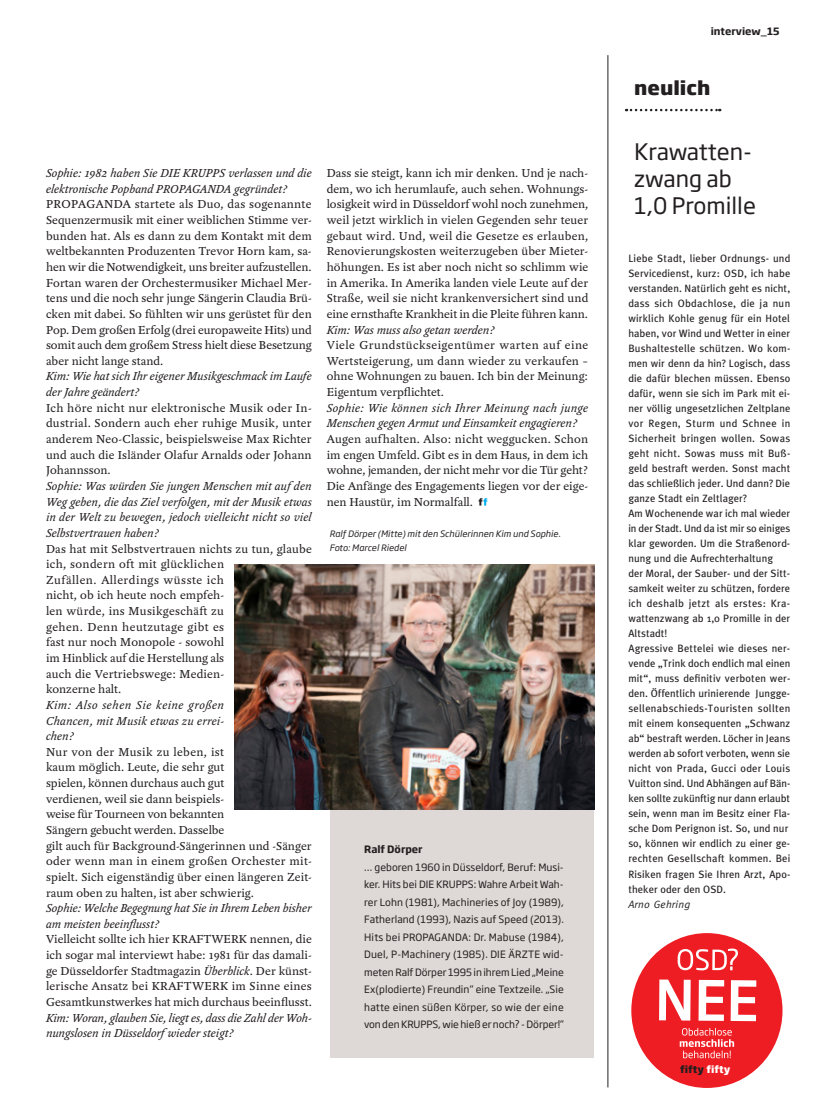
<style>
.page{position:relative;width:815px;height:1117px;background:#fff}
.page>*{position:absolute;margin:0;border:0;box-sizing:border-box;transform-origin:0 0}
.t1{font:22.5px/27px "Soho Gothic Std";color:#231f20}
.t2{font:800 18.75px "Soho Gothic Std";color:#231f20}
.t3{font:12.5px/15.6px "Yoga OT";letter-spacing:.005em;color:#231f20;text-align:justify}
.t4{font:italic 12.5px/15.6px "Yoga OT";color:#231f20}
.t5{font:10.62px/15px "Meta";letter-spacing:.015em;color:#231f20}
.t6{font:italic 10.62px "Meta";letter-spacing:.015em;color:#231f20}
.t7{font:10px/17.5px "Soho Gothic Std";letter-spacing:-.005em;color:#231f20;text-align:justify}
.t8{font:700 10px "Soho Gothic Std";color:#231f20}
.t9{font:800 9.62px "Soho Gothic Std";color:#231f20}
.t10{font:italic 8.75px/13.8px "Soho Gothic Std";letter-spacing:.01em;color:#231f20}
.s1{font-style:italic}
.s2{color:#fff}
</style>
<div class="page">
<hr style="left:607px;top:55px;width:1px;height:1032px;background:#231f20">
<svg style="left:479px;top:498px;width:8px;height:7px"></svg>
<div style="left:331px;top:807px;width:263px;height:250px;background:#ded8d6"></div>
<img style="left:235px;top:564px;width:359px;height:245px">
<svg style="left:626px;top:109px;width:94px;height:2px"></svg>
<div style="left:631px;top:932px;width:151px;height:155px;background:#ee1d23;border-radius:50%"></div>
<svg style="left:659px;top:979px;width:97px;height:41px"></svg>
<svg style="left:678px;top:948px;width:60px;height:22px"></svg>
<svg style="left:680px;top:1027px;width:54px;height:30px"></svg>
<p class="t4" style="left:46px;top:166px;width:267px">Sophie: 1982 haben Sie DIE KRUPPS verlassen und die elektronische Popband PROPAGANDA gegründet?</p>
<p class="t3" style="left:46px;top:197px;width:267px">PROPAGANDA startete als Duo, das sogenannte Sequenzermusik mit einer weiblichen Stimme ver&shy;bunden hat. Als es dann zu dem Kontakt mit dem weltbekannten Produzenten Trevor Horn kam, sa&shy;hen wir die Notwendigkeit, uns breiter aufzustellen.<br>Fortan waren der Orchestermusiker Michael Mer&shy;tens und die noch sehr junge Sängerin Claudia Brü&shy;cken mit dabei. So fühlten wir uns gerüstet für den Pop. Dem großen Erfolg (drei europaweite Hits) und somit auch dem großem Stress hielt diese Besetzung aber nicht lange stand.</p>
<p class="t4" style="left:46px;top:369px;width:267px">Kim: Wie hat sich Ihr eigener Musikgeschmack im Laufe der Jahre geändert?</p>
<p class="t3" style="left:46px;top:400px;width:267px">Ich höre nicht nur elektronische Musik oder In&shy;dustrial. Sondern auch eher ruhige Musik, unter anderem Neo-Classic, beispielsweise Max Richter und auch die Isländer Olafur Arnalds oder Johann Johannsson.</p>
<p class="t4" style="left:46px;top:478px;width:267px;text-align:justify">Sophie: Was würden Sie jungen Menschen mit auf den Weg geben, die das Ziel verfolgen, mit der Musik etwas in der Welt zu bewegen, jedoch vielleicht nicht so viel Selbstvertrauen haben?</p>
<p class="t3" style="left:46px;top:541px;width:267px;text-align:left">Das hat mit Selbstvertrauen nichts zu tun, glaube ich, sondern oft mit glücklichen<br>Zufällen. Allerdings wüsste ich<br>nicht, ob ich heute noch empfeh-<br>len würde, ins Musikgeschäft zu<br>gehen. Denn heutzutage gibt es<br>fast nur noch Monopole - sowohl<br>im Hinblick auf die Herstellung als<br>auch die Vertriebswege: Medien-<br>konzerne halt.</p>
<p class="t4" style="left:46px;top:697px;width:180px;text-align:justify">Kim: Also sehen Sie keine großen Chancen, mit Musik etwas zu errei&shy;chen?</p>
<p class="t3" style="left:46px;top:744px;width:267px;text-align:left">Nur von der Musik zu leben, ist<br>kaum möglich. Leute, die sehr gut<br>spielen, können durchaus auch gut<br>verdienen, weil sie dann beispiels-<br>weise für Tourneen von bekannten<br>Sängern gebucht werden. Dasselbe<br>gilt auch für Background-Sängerinnen und -Sänger oder wenn man in einem großen Orchester mit&shy;spielt. Sich eigenständig über einen längeren Zeit&shy;raum oben zu halten, ist aber schwierig.</p>
<p class="t4" style="left:46px;top:900px;width:267px">Sophie: Welche Begegnung hat Sie in Ihrem Leben bisher am meisten beeinflusst?</p>
<p class="t3" style="left:46px;top:931px;width:267px">Vielleicht sollte ich hier KRAFTWERK nennen, die ich sogar mal interviewt habe: 1981 für das damali&shy;ge Düsseldorfer Stadtmagazin <span class="s1">Überblick</span>. Der künst&shy;lerische Ansatz bei KRAFTWERK im Sinne eines Gesamtkunstwerkes hat mich durchaus beeinflusst.</p>
<p class="t4" style="left:46px;top:1009px;width:267px">Kim: Woran, glauben Sie, liegt es, dass die Zahl der Woh&shy;nungslosen in Düsseldorf wieder steigt?</p>
<p class="t3" style="left:327px;top:166px;width:263px">Dass sie steigt, kann ich mir denken. Und je nach&shy;dem, wo ich herumlaufe, auch sehen. Wohnungs&shy;losigkeit wird in Düsseldorf wohl noch zunehmen, weil jetzt wirklich in vielen Gegenden sehr teuer gebaut wird. Und, weil die Gesetze es erlauben, Renovierungskosten weiterzugeben über Mieter&shy;höhungen. Es ist aber noch nicht so schlimm wie in Amerika. In Amerika landen viele Leute auf der Straße, weil sie nicht krankenversichert sind und eine ernsthafte Krankheit in die Pleite führen kann.</p>
<p class="t4" style="left:327px;top:322px;width:169px">Kim: Was muss also getan werden?</p>
<p class="t3" style="left:327px;top:337px;width:263px">Viele Grundstückseigentümer warten auf eine Wertsteigerung, um dann wieder zu verkaufen – ohne Wohnungen zu bauen. Ich bin der Meinung:<br>Eigentum verpflichtet.</p>
<p class="t4" style="left:327px;top:400px;width:263px">Sophie: Wie können sich Ihrer Meinung nach junge<br>Menschen gegen Armut und Einsamkeit engagieren?</p>
<p class="t3" style="left:327px;top:431px;width:263px">Augen aufhalten. Also: nicht weggucken. Schon im engen Umfeld. Gibt es in dem Haus, in dem ich wohne, jemanden, der nicht mehr vor die Tür geht?<br>Die Anfänge des Engagements liegen vor der eige&shy;nen Haustür, im Normalfall.</p>
<p class="t10" style="left:330px;top:527px;width:233px">Ralf Dörper (Mitte) mit den Schülerinnen Kim und Sophie.<br>Foto: Marcel Riedel</p>
<p class="t8" style="left:364px;top:842px;width:60px">Ralf Dörper</p>
<p class="t7" style="left:364px;top:858px;width:201px">… geboren 1960 in Düsseldorf, Beruf: Musi&shy;ker. Hits bei DIE KRUPPS: Wahre Arbeit Wah&shy;rer Lohn (1981), Machineries of Joy (1989), Fatherland (1993), Nazis auf Speed (2013).<br>Hits bei PROPAGANDA: Dr. Mabuse (1984), Duel, P-Machinery (1985). DIE ÄRZTE wid&shy;meten Ralf Dörper 1995 in ihrem Lied „Meine Ex(plodierte) Freundin“ eine Textzeile. „Sie hatte einen süßen Körper, so wie der eine von den KRUPPS, wie hieß er noch? - Dörper!“</p>
<p class="t8" style="left:711px;top:24px;width:70px">interview_15</p>
<h2 class="t2" style="left:634px;top:76px;width:78px">neulich</h2>
<h1 class="t1" style="left:634px;top:139px;width:123px">Krawatten&shy;zwang ab<br>1,0 Promille</h1>
<p class="t5" style="left:628px;top:250px;width:163px">Liebe Stadt, lieber Ordnungs- und Servicedienst, kurz: OSD, ich habe verstanden. Natürlich geht es nicht, dass sich Obdachlose, die ja nun wirklich Kohle genug für ein Hotel haben, vor Wind und Wetter in einer Bushaltestelle schützen. Wo kom&shy;men wir denn da hin? Logisch, dass die dafür blechen müssen. Ebenso dafür, wenn sie sich im Park mit ei&shy;ner völlig ungesetzlichen Zeltplane vor Regen, Sturm und Schnee in Sicherheit bringen wollen. Sowas geht nicht. Sowas muss mit Buß&shy;geld bestraft werden. Sonst macht das schließlich jeder. Und dann? Die ganze Stadt ein Zeltlager?<br>Am Wochenende war ich mal wieder in der Stadt. Und da ist mir so einiges klar geworden. Um die Straßenord&shy;nung und die Aufrechterhaltung<br>der Moral, der Sauber- und der Sitt&shy;samkeit weiter zu schützen, fordere ich deshalb jetzt als erstes: Kra&shy;wattenzwang ab 1,0 Promille in der Altstadt!<br>Agressive Bettelei wie dieses ner&shy;vende „Trink doch endlich mal einen mit“, muss definitiv verboten wer&shy;den. Öffentlich urinierende Jungge&shy;sellenabschieds-Touristen sollten mit einem konsequenten „Schwanz ab“ bestraft werden. Löcher in Jeans werden ab sofort verboten, wenn sie nicht von Prada, Gucci oder Louis Vuitton sind. Und Abhängen auf Bän&shy;ken sollte zukünftig nur dann erlaubt sein, wenn man im Besitz einer Fla&shy;sche Dom Perignon ist. So, und nur so, können wir endlich zu einer ge&shy;rechten Gesellschaft kommen. Bei Risiken fragen Sie Ihren Arzt, Apo&shy;theker oder den OSD.</p>
<p class="t6" style="left:628px;top:897px;width:63px">Arno Gehring</p>
<p class="t9" style="left:680px;top:1062px;width:52px">fifty <span class="s2">fifty</span></p>
</div>
